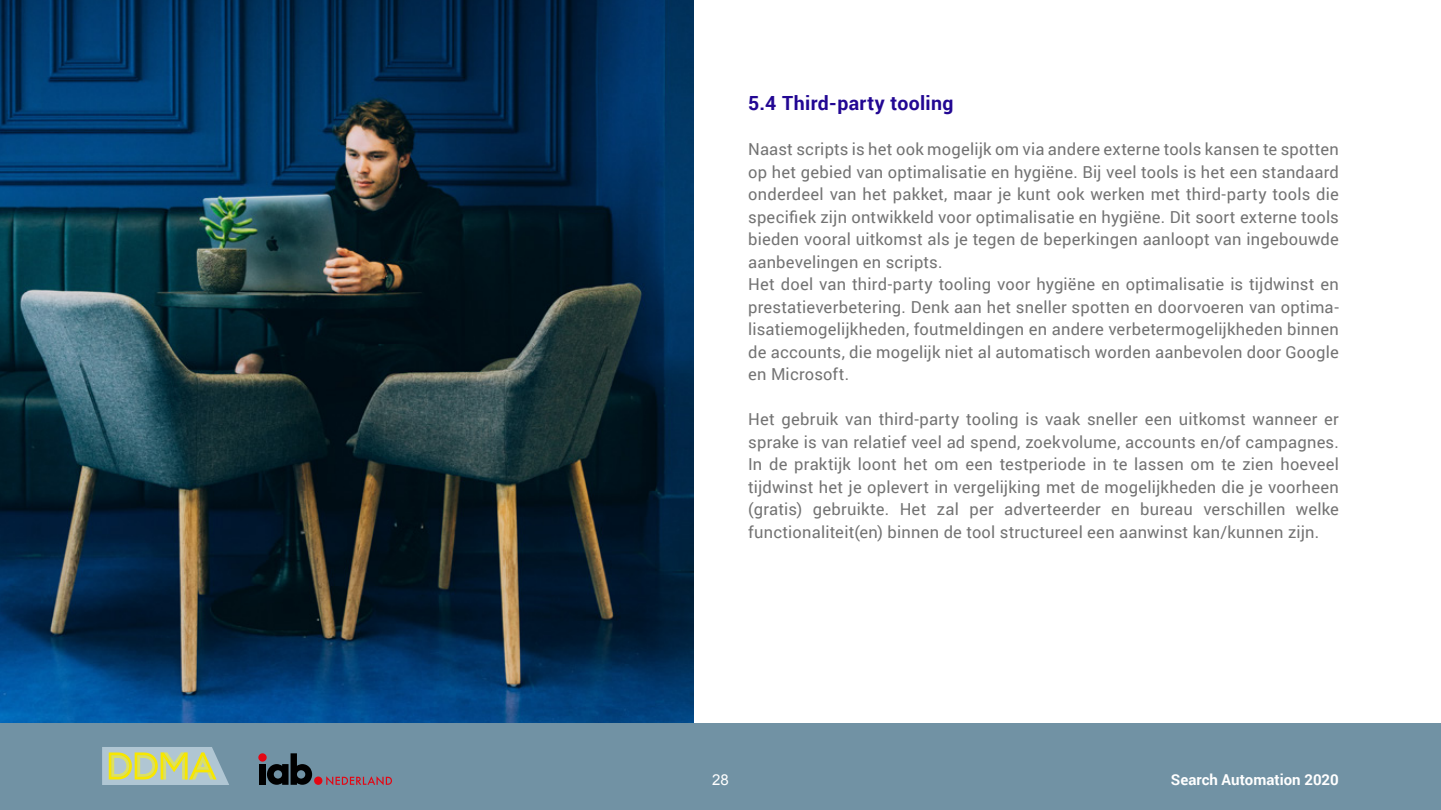
<style>
.page{position:relative;width:1441px;height:810px;background:#fff}
.page>*{position:absolute;margin:0;border:0;box-sizing:border-box;transform-origin:0 0}
.t1{font:700 19.5px "Roboto";letter-spacing:.02em;color:#220793}
.t2{font:16.5px/22.5px "Roboto";letter-spacing:.015em;color:#737373}
.t3{font:700 15px "Roboto";color:#fff}
.t4{font:15px "Arial";color:#fff}
</style>
<div class="page">
<img style="left:0;top:0;width:693px;height:724px">
<div style="left:0;top:724px;width:1440px;height:86px;background:#7192a4"></div>
<svg style="left:267px;top:753px;width:45px;height:32px"></svg>
<div style="left:314px;top:777px;width:8px;height:8px;background:#e30613;border-radius:50%"></div>
<div style="left:258px;top:753px;width:9px;height:9px;background:#e30613;border-radius:50%"></div>
<div style="left:259px;top:764px;width:6px;height:21px;background:#000"></div>
<svg style="left:326px;top:776px;width:66px;height:9px"></svg>
<svg style="left:102px;top:747px;width:127px;height:38px;background:#becb9b"></svg>
<p class="t1" style="left:748px;top:89px;width:207px">5.4 Third-party tooling</p>
<p class="t2" style="left:748px;top:137px;width:592px">Naast scripts is het ook mogelijk om via andere externe tools kansen te spotten op het gebied van optimalisatie en hygiëne. Bij veel tools is het een standaard onderdeel van het pakket, maar je kunt ook werken met third-party tools die specifiek zijn ontwikkeld voor optimalisatie en hygiëne. Dit soort externe tools bieden vooral uitkomst als je tegen de beperkingen aanloopt van ingebouwde aanbevelingen en scripts.<br>Het doel van third-party tooling voor hygiëne en optimalisatie is tijdwinst en prestatieverbetering. Denk aan het sneller spotten en doorvoeren van optima&shy;lisatiemogelijkheden, foutmeldingen en andere verbetermogelijkheden binnen de accounts, die mogelijk niet al automatisch worden aanbevolen door Google en Microsoft.</p>
<p class="t2" style="left:748px;top:407px;width:592px;text-align:justify">Het gebruik van third-party tooling is vaak sneller een uitkomst wanneer er sprake is van relatief veel ad spend, zoekvolume, accounts en/of campagnes.<br>In de praktijk loont het om een testperiode in te lassen om te zien hoeveel tijdwinst het je oplevert in vergelijking met de mogelijkheden die je voorheen (gratis) gebruikte. Het zal per adverteerder en bureau verschillen welke functionaliteit(en) binnen de tool structureel een aanwinst kan/kunnen zijn.</p>
<p class="t4" style="left:712px;top:770px;width:18px">28</p>
<p class="t3" style="left:1170px;top:769px;width:169px">Search Automation 2020</p>
</div>
